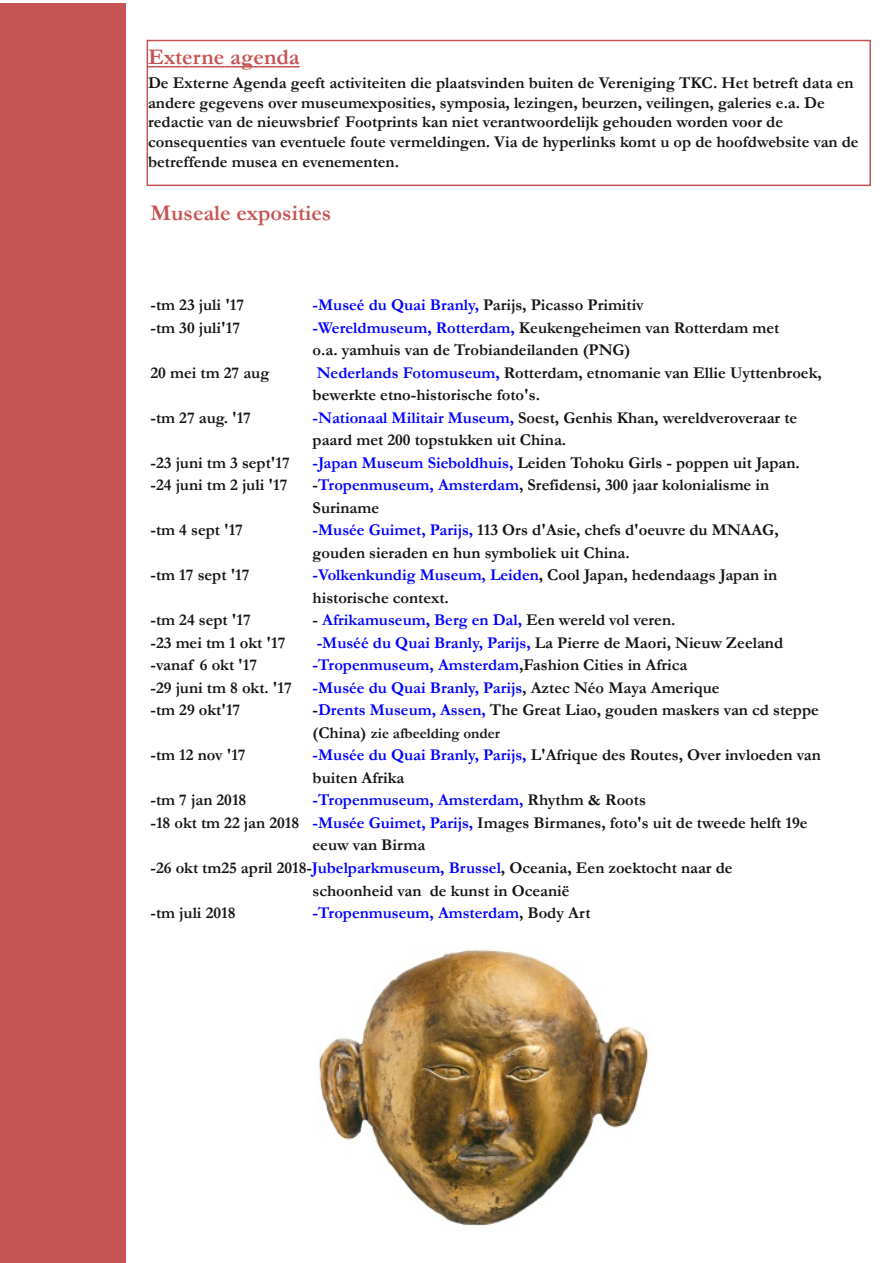
<style>
.page{position:relative;width:893px;height:1263px;background:#fff}
.page>*{position:absolute;margin:0;border:0;box-sizing:border-box;transform-origin:0 0}
.t1{font:700 22.5px "Garamond";color:#c65454}
.t2{font:700 16.5px/22.5px "Garamond";color:#161413}
.t3{font:700 16.5px "Garamond";color:#00f}
.t4{font:700 15px "Garamond";color:#161413}
.s1{color:#00f}
.s2{color:#161413}
.s3{font-size:16.5px}
</style>
<div class="page">
<svg style="left:150px;top:66px;width:150px;height:1px"></svg>
<div style="left:147px;top:40px;width:724px;height:146px;border:2px solid #c65454"></div>
<div style="left:0;top:3px;width:126px;height:1260px;background:#c65454"></div>
<img style="left:319px;top:949px;width:329px;height:277px">
<h1 class="t1" style="left:148px;top:45px;width:153px">Externe agenda</h1>
<p class="t2" style="left:148px;top:74px;width:712px;line-height:19.5px">De Externe Agenda geeft activiteiten die plaatsvinden buiten de Vereniging TKC. Het betreft data en andere gegevens over museumexposities, symposia, lezingen, beurzen, veilingen, galeries e.a. De redactie van de nieuwsbrief Footprints kan niet verantwoordelijk gehouden worden voor de consequenties van eventuele foute vermeldingen. Via de hyperlinks komt u op de hoofdwebsite van de betreffende musea en evenementen.</p>
<h1 class="t1" style="left:151px;top:201px;width:182px">Museale exposities</h1>
<p class="t2" style="left:151px;top:294px;width:95px">-tm 23 juli '17</p>
<p class="t2" style="left:313px;top:294px;width:333px"><span class="s1">-Museé du Quai Branly,</span> Parijs, Picasso Primitiv</p>
<p class="t2" style="left:151px;top:317px;width:91px">-tm 30 juli'17</p>
<p class="t2" style="left:313px;top:317px;width:468px"><span class="s1">-Wereldmuseum, Rotterdam,</span> Keukengeheimen van Rotterdam met o.a. yamhuis van de Trobiandeilanden (PNG)</p>
<p class="t2" style="left:151px;top:362px;width:120px">20 mei tm 27 aug</p>
<p class="t2" style="left:313px;top:362px;width:511px"><span class="s1">Nederlands Fotomuseum,</span> Rotterdam, etnomanie van Ellie Uyttenbroek, bewerkte etno-historische foto's.</p>
<p class="t2" style="left:151px;top:407px;width:102px">-tm 27 aug. '17</p>
<p class="t2" style="left:313px;top:407px;width:486px"><span class="s1">-Nationaal Militair Museum,</span> Soest, Genhis Khan, wereldveroveraar te paard met 200 topstukken uit China.</p>
<p class="t2" style="left:151px;top:452px;width:141px">-23 juni tm 3 sept'17</p>
<p class="t2" style="left:313px;top:452px;width:489px"><span class="s1">-Japan Museum Sieboldhuis,</span> Leiden Tohoku Girls - poppen uit Japan.</p>
<p class="t2" style="left:151px;top:474px;width:138px">-24 juni tm 2 juli '17</p>
<p class="t2" style="left:313px;top:474px;width:458px">-<span class="s1">Tropenmuseum, Amsterdam</span>, Srefidensi, 300 jaar kolonialisme in<br>Suriname</p>
<p class="t2" style="left:151px;top:519px;width:94px">-tm 4 sept '17</p>
<p class="t2" style="left:313px;top:519px;width:468px"><span class="s1">-Musée Guimet, Parijs,</span> 113 Ors d'Asie, chefs d'oeuvre du MNAAG, gouden sieraden en hun symboliek uit China.</p>
<p class="t2" style="left:151px;top:564px;width:100px">-tm 17 sept '17</p>
<p class="t2" style="left:313px;top:564px;width:466px"><span class="s1">-Volkenkundig Museum, Leiden</span>, Cool Japan, hedendaags Japan in historische context.</p>
<p class="t2" style="left:151px;top:609px;width:102px">-tm 24 sept '17</p>
<p class="t3" style="left:313px;top:611px;width:364px"><span class="s2">-</span> Afrikamuseum, Berg en Dal, <span class="s2">Een wereld vol veren.</span></p>
<p class="t2" style="left:151px;top:632px;width:136px">-23 mei tm 1 okt '17</p>
<p class="t2" style="left:317px;top:632px;width:468px"><span class="s1">-Muséé du Quai Branly, Parijs,</span> La Pierre de Maori, Nieuw Zeeland</p>
<p class="t2" style="left:151px;top:654px;width:108px">-vanaf 6 okt '17</p>
<p class="t3" style="left:313px;top:656px;width:376px">-Tropenmuseum, Amsterdam<span class="s2">,Fashion Cities in Africa</span></p>
<p class="t2" style="left:151px;top:677px;width:143px">-29 juni tm 8 okt. '17</p>
<p class="t3" style="left:313px;top:679px;width:409px">-Musée du Quai Branly, Parijs<span class="s2">, Aztec Néo Maya Amerique</span></p>
<p class="t2" style="left:151px;top:699px;width:91px">-tm 29 okt'17</p>
<p class="t2" style="left:313px;top:699px;width:508px">-<span class="s1">Drents Museum, Assen,</span> The Great Liao, gouden maskers van cd steppe</p>
<p class="t4" style="left:313px;top:725px;width:189px"><span class="s3">(China)</span> zie afbeelding onder</p>
<p class="t2" style="left:151px;top:744px;width:97px">-tm 12 nov '17</p>
<p class="t2" style="left:313px;top:744px;width:510px"><span class="s1">-Musée du Quai Branly, Parijs,</span> L'Afrique des Routes, Over invloeden van buiten Afrika</p>
<p class="t2" style="left:151px;top:789px;width:97px">-tm 7 jan 2018</p>
<p class="t3" style="left:313px;top:791px;width:335px">-Tropenmuseum, Amsterdam, <span class="s2">Rhythm &amp; Roots</span></p>
<p class="t2" style="left:151px;top:812px;width:658px">-18 okt tm 22 jan 2018 <span class="s1">-Musée Guimet, Parijs,</span> Images Birmanes, foto's uit de tweede helft 19e</p>
<p class="t2" style="left:313px;top:834px;width:114px">eeuw van Birma</p>
<p class="t2" style="left:151px;top:857px;width:583px">-26 okt tm25 april 2018-<span class="s1">Jubelparkmuseum, Brussel</span>, Oceania, Een zoektocht naar de</p>
<p class="t2" style="left:313px;top:879px;width:259px">schoonheid van de kunst in Oceanië</p>
<p class="t2" style="left:151px;top:902px;width:86px">-tm juli 2018</p>
<p class="t3" style="left:313px;top:904px;width:279px">-Tropenmuseum, Amsterdam<span class="s2">, Body Art</span></p>
</div>
